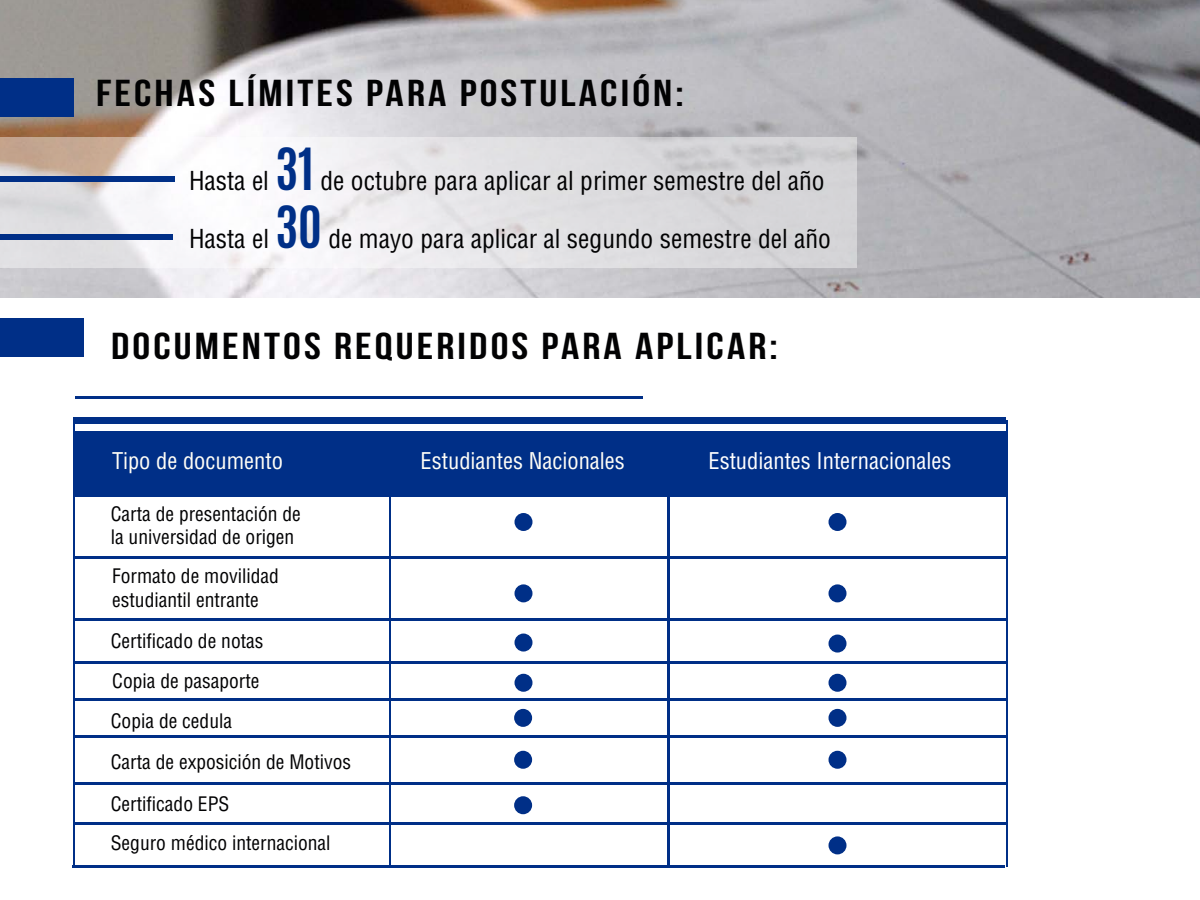
<style>
.page{position:relative;width:1200px;height:900px;background:#fff}
.page>*{position:absolute;margin:0;border:0;box-sizing:border-box;transform-origin:0 0}
.t1{font:37.5px "Bebas Neue";letter-spacing:.07em;color:#020203;scale:1.2 1}
.t2{font:condensed 25.5px "Helvetica";color:#020203}
.t3{font:condensed 22.5px "Helvetica";color:#fffef7}
.t4{font:condensed 22.5px "Helvetica";color:#fff}
.t5{font:condensed 19.5px/40.2px "Helvetica";color:#020203}
.s1{font-family:"Antonio";font-weight:700;font-stretch:normal;font-size:48.45px;color:#002f87}
</style>
<div class="page">
<img style="left:0;top:0;width:1200px;height:298px">
<div style="left:0;top:78px;width:73px;height:39px;background:#002f87"></div>
<div style="left:0;top:318px;width:84px;height:39px;background:#002f87"></div>
<svg style="left:0;top:137px;width:856px;height:130px"></svg>
<div style="left:0;top:176px;width:174px;height:6px;background:#002f87"></div>
<div style="left:0;top:234px;width:173px;height:6px;background:#002f87"></div>
<div style="left:75px;top:431px;width:931px;height:66px;background:#002f87"></div>
<hr style="left:75px;top:397px;width:568px;height:2px;background:#002f87">
<hr style="left:73px;top:557px;width:933px;height:2px;background:#002f87">
<hr style="left:73px;top:619px;width:933px;height:2px;background:#002f87">
<hr style="left:73px;top:662px;width:933px;height:2px;background:#002f87">
<hr style="left:75px;top:698px;width:933px;height:2px;background:#002f87">
<hr style="left:74px;top:735px;width:932px;height:2px;background:#002f87">
<hr style="left:74px;top:782px;width:932px;height:2px;background:#002f87">
<hr style="left:75px;top:823px;width:933px;height:2px;background:#002f87">
<hr style="left:73px;top:865px;width:932px;height:2px;background:#002f87">
<hr style="left:667px;top:438px;width:2px;height:427px;background:#002f87">
<hr style="left:389px;top:438px;width:2px;height:429px;background:#002f87">
<hr style="left:74px;top:419px;width:1px;height:447px;background:#002f87">
<hr style="left:1006px;top:420px;width:1px;height:447px;background:#002f87">
<div style="left:73px;top:417px;width:933px;height:7px;background:#002f87"></div>
<div style="left:514px;top:513px;width:18px;height:18px;background:#002f87;border-radius:50%"></div>
<div style="left:514px;top:584px;width:18px;height:18px;background:#002f87;border-radius:50%"></div>
<div style="left:514px;top:634px;width:18px;height:18px;background:#002f87;border-radius:50%"></div>
<div style="left:514px;top:674px;width:18px;height:18px;background:#002f87;border-radius:50%"></div>
<div style="left:514px;top:709px;width:18px;height:18px;background:#002f87;border-radius:50%"></div>
<div style="left:514px;top:751px;width:18px;height:18px;background:#002f87;border-radius:50%"></div>
<div style="left:514px;top:796px;width:18px;height:18px;background:#002f87;border-radius:50%"></div>
<div style="left:829px;top:513px;width:18px;height:18px;background:#002f87;border-radius:50%"></div>
<div style="left:829px;top:584px;width:18px;height:18px;background:#002f87;border-radius:50%"></div>
<div style="left:829px;top:635px;width:18px;height:18px;background:#002f87;border-radius:50%"></div>
<div style="left:829px;top:674px;width:18px;height:18px;background:#002f87;border-radius:50%"></div>
<div style="left:829px;top:709px;width:18px;height:18px;background:#002f87;border-radius:50%"></div>
<div style="left:829px;top:751px;width:18px;height:18px;background:#002f87;border-radius:50%"></div>
<div style="left:829px;top:836px;width:18px;height:18px;background:#002f87;border-radius:50%"></div>
<h1 class="t1" style="left:96px;top:72px;width:491px">FECHAS LÍMITES PARA POSTULACIÓN:</h1>
<h2 class="t2" style="left:189px;top:165px;width:637px">Hasta el <span class="s1">31</span> de octubre para aplicar al primer semestre del año</h2>
<h2 class="t2" style="left:189px;top:223px;width:644px">Hasta el <span class="s1">30</span> de mayo para aplicar al segundo semestre del año</h2>
<h1 class="t1" style="left:111px;top:325px;width:557px">DOCUMENTOS REQUERIDOS PARA APLICAR:</h1>
<p class="t3" style="left:112px;top:446px;width:172px">Tipo de documento</p>
<p class="t3" style="left:421px;top:446px;width:206px">Estudiantes Nacionales</p>
<p class="t4" style="left:708px;top:446px;width:245px">Estudiantes Internacionales</p>
<p class="t5" style="left:111px;top:502px;width:192px;line-height:23.4px">Carta de presentación de la universidad de origen</p>
<p class="t5" style="left:112px;top:565px;width:168px;line-height:23.4px">Formato de movilidad estudiantil entrante</p>
<p class="t5" style="left:111px;top:621px;width:242px">Certificado de notas<br>Copia de pasaporte<br>Copia de cedula<br>Carta de exposición de Motivos</p>
<p class="t5" style="left:111px;top:784px;width:221px;line-height:39.2px">Certificado EPS<br>Seguro médico internacional</p>
</div>
